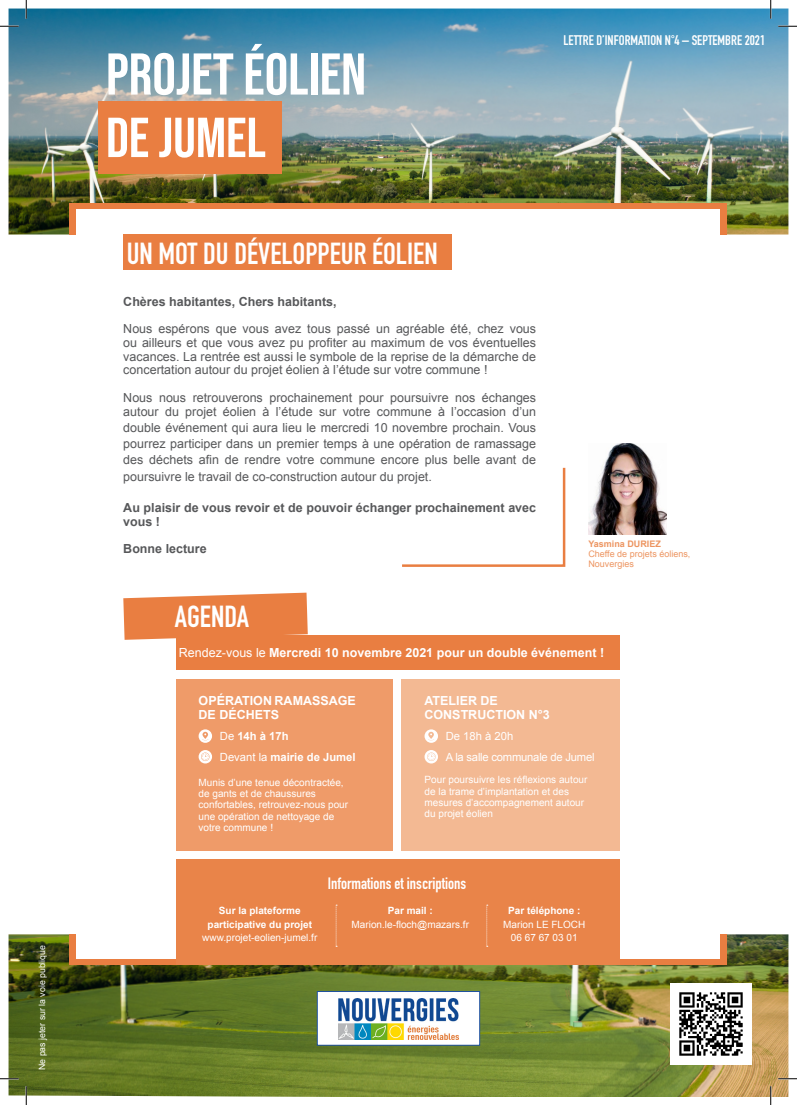
<style>
.page{position:relative;width:797px;height:1105px;background:#fff}
.page>*{position:absolute;margin:0;border:0;box-sizing:border-box;transform-origin:0 0}
.t1{font:58.75px "Bebas Neue";color:#fff}
.t2{font:56.25px "Bebas Neue";color:#fff}
.t3{font:700 30px "DIN Condensed";color:#fff}
.t4{font:700 16.25px "DIN Condensed";color:#fff}
.SOUS-TITRE{font:700 13.75px "DIN Condensed";color:#fff}
.t5{font:12.5px/13.8px "Arial";color:#57585a;text-align:justify}
.t6{font:700 12.5px/13.8px "Arial";color:#fff}
.t7{font:700 12.5px/13.8px "Arial";color:#57585a}
.t8{font:11.25px "Arial";letter-spacing:-.02em;color:#fff}
.t9{font:700 11.25px "Arial";color:#fff}
.t10{font:10px/11.2px "Arial";color:#fff}
.t11{font:700 10px/13.8px "Arial";color:#fff;text-align:center}
.t12{font:9px/9.8px "Arial";color:#ed9561}
.t13{font:8.75px "Arial";color:#fff}
.s1{font-weight:700}
.s2{font-weight:400}
</style>
<div class="page">
<img style="left:9px;top:9px;width:779px;height:225px">
<img style="left:9px;top:934px;width:779px;height:162px">
<div style="left:317px;top:991px;width:162px;height:54px;background:#fff"></div>
<img style="left:338px;top:998px;width:120px;height:41px">
<div style="left:317px;top:991px;width:163px;height:55px;border:1px solid #20529e"></div>
<div style="left:70px;top:203px;width:657px;height:31px;background:#e97e41"></div>
<div style="left:70px;top:934px;width:657px;height:31px;background:#e97e41"></div>
<div style="left:77px;top:209px;width:643px;height:749px;background:#fff"></div>
<div style="left:98px;top:101px;width:183px;height:72px;background:#e97e41"></div>
<div style="left:123px;top:234px;width:329px;height:36px;background:#e97e41"></div>
<svg style="left:123px;top:593px;width:185px;height:47px;background:#ea874e"></svg>
<svg style="left:402px;top:467px;width:164px;height:100px"></svg>
<img style="left:670px;top:983px;width:81px;height:81px">
<img style="left:588px;top:443px;width:78px;height:91px">
<div style="left:177px;top:636px;width:443px;height:34px;background:#e97e41"></div>
<div style="left:177px;top:859px;width:443px;height:106px;background:#e98449"></div>
<div style="left:177px;top:679px;width:216px;height:172px;background:#ef9b69"></div>
<div style="left:401px;top:679px;width:219px;height:172px;background:#f3b993"></div>
<div style="left:199px;top:729px;width:13px;height:14px;background:#fff;border-radius:50%"></div>
<div style="left:424px;top:729px;width:14px;height:14px;background:#fff;border-radius:50%"></div>
<svg style="left:199px;top:750px;width:13px;height:13px"></svg>
<svg style="left:424px;top:750px;width:14px;height:13px"></svg>
<svg style="left:336px;top:905px;width:1px;height:42px"></svg>
<svg style="left:486px;top:905px;width:2px;height:42px"></svg>
<svg style="left:202px;top:732px;width:6px;height:8px"></svg>
<svg style="left:428px;top:732px;width:6px;height:8px"></svg>
<svg style="left:201px;top:752px;width:8px;height:9px"></svg>
<svg style="left:427px;top:752px;width:8px;height:9px"></svg>
<svg style="left:0;top:25px;width:19px;height:2px"></svg>
<svg style="left:778px;top:25px;width:19px;height:2px"></svg>
<svg style="left:0;top:1078px;width:19px;height:1px"></svg>
<svg style="left:778px;top:1078px;width:19px;height:1px"></svg>
<svg style="left:25px;top:0;width:2px;height:19px"></svg>
<svg style="left:25px;top:1086px;width:2px;height:19px"></svg>
<svg style="left:770px;top:0;width:1px;height:19px"></svg>
<svg style="left:770px;top:1086px;width:1px;height:19px"></svg>
<p class="t13" style="left:36px;top:1070px;width:126px;rotate:-90deg">Ne pas jeter sur la voie publique</p>
<h1 class="t1" style="left:106px;top:41px;width:262px">PROJET ÉOLIEN</h1>
<h2 class="t2" style="left:106px;top:106px;width:161px">DE JUMEL</h2>
<p class="SOUS-TITRE" style="left:563px;top:31px;width:203px">LETTRE D’INFORMATION N°4 – SEPTEMBRE 2021</p>
<p class="t3" style="left:127px;top:234px;width:312px">UN MOT DU DÉVELOPPEUR ÉOLIEN</p>
<p class="t7" style="left:123px;top:295px;width:215px">Chères habitantes, Chers habitants,</p>
<p class="t5" style="left:123px;top:322px;width:414px">Nous espérons que vous avez tous passé un agréable été, chez vous ou ailleurs et que vous avez pu profiter au maximum de vos éventuelles vacances. La rentrée est aussi le symbole de la reprise de la démarche de concertation autour du projet éolien à l’étude sur votre commune !</p>
<p class="t5" style="left:123px;top:391px;width:414px">Nous nous retrouverons prochainement pour poursuivre nos échanges autour du projet éolien à l’étude sur votre commune à l’occasion d’un</p>
<p class="t5" style="left:123px;top:419px;width:414px;line-height:16.2px">double événement qui aura lieu le mercredi 10 novembre prochain. Vous pourrez participer dans un premier temps à une opération de ramassage des déchets afin de rendre votre commune encore plus belle avant de poursuivre le travail de co-construction autour du projet.</p>
<p class="t7" style="left:123px;top:501px;width:414px">Au plaisir de vous revoir et de pouvoir échanger prochainement avec vous !</p>
<p class="t7" style="left:123px;top:542px;width:85px">Bonne lecture</p>
<p class="t12" style="left:588px;top:539px;width:103px"><span class="s1">Yasmina DURIEZ<br></span>Cheffe de projets éoliens,<br>Nouvergies</p>
<p class="t3" style="left:175px;top:596px;width:76px">AGENDA</p>
<p class="t6" style="left:179px;top:646px;width:427px"><span class="s2">Rendez-vous le</span> Mercredi 10 novembre 2021 pour un double événement !</p>
<p class="t6" style="left:199px;top:694px;width:159px">OPÉRATION RAMASSAGE<br>DE DÉCHETS</p>
<p class="t9" style="left:220px;top:728px;width:70px"><span class="s2">De</span> 14h à 17h</p>
<p class="t9" style="left:220px;top:749px;width:137px"><span class="s2">Devant la</span> mairie de Jumel</p>
<p class="t10" style="left:199px;top:777px;width:151px">Munis d’une tenue décontractée, de gants et de chaussures confortables, retrouvez-nous pour une opération de nettoyage de votre commune !</p>
<p class="t6" style="left:424px;top:694px;width:127px">ATELIER DE<br>CONSTRUCTION N°3</p>
<p class="t8" style="left:446px;top:729px;width:69px">De 18h à 20h</p>
<p class="t8" style="left:446px;top:749px;width:150px">A la salle communale de Jumel</p>
<p class="t10" style="left:424px;top:774px;width:164px">Pour poursuivre les réflexions autour de la trame d’implantation et des mesures d’accompagnement autour du projet éolien</p>
<p class="t11" style="left:207px;top:904px;width:106px">Sur la plateforme participative du projet</p>
<p class="t10" style="left:202px;top:932px;width:117px">www.projet-eolien-jumel.fr</p>
<p class="t4" style="left:328px;top:872px;width:140px">Informations et inscriptions</p>
<p class="t11" style="left:388px;top:904px;width:47px">Par mail :</p>
<p class="t10" style="left:351px;top:919px;width:119px">Marion.le-floch@mazars.fr</p>
<p class="t11" style="left:508px;top:904px;width:74px">Par téléphone :</p>
<p class="t10" style="left:503px;top:919px;width:84px">Marion LE FLOCH</p>
<p class="t10" style="left:511px;top:932px;width:68px">06 67 67 03 01</p>
</div>
